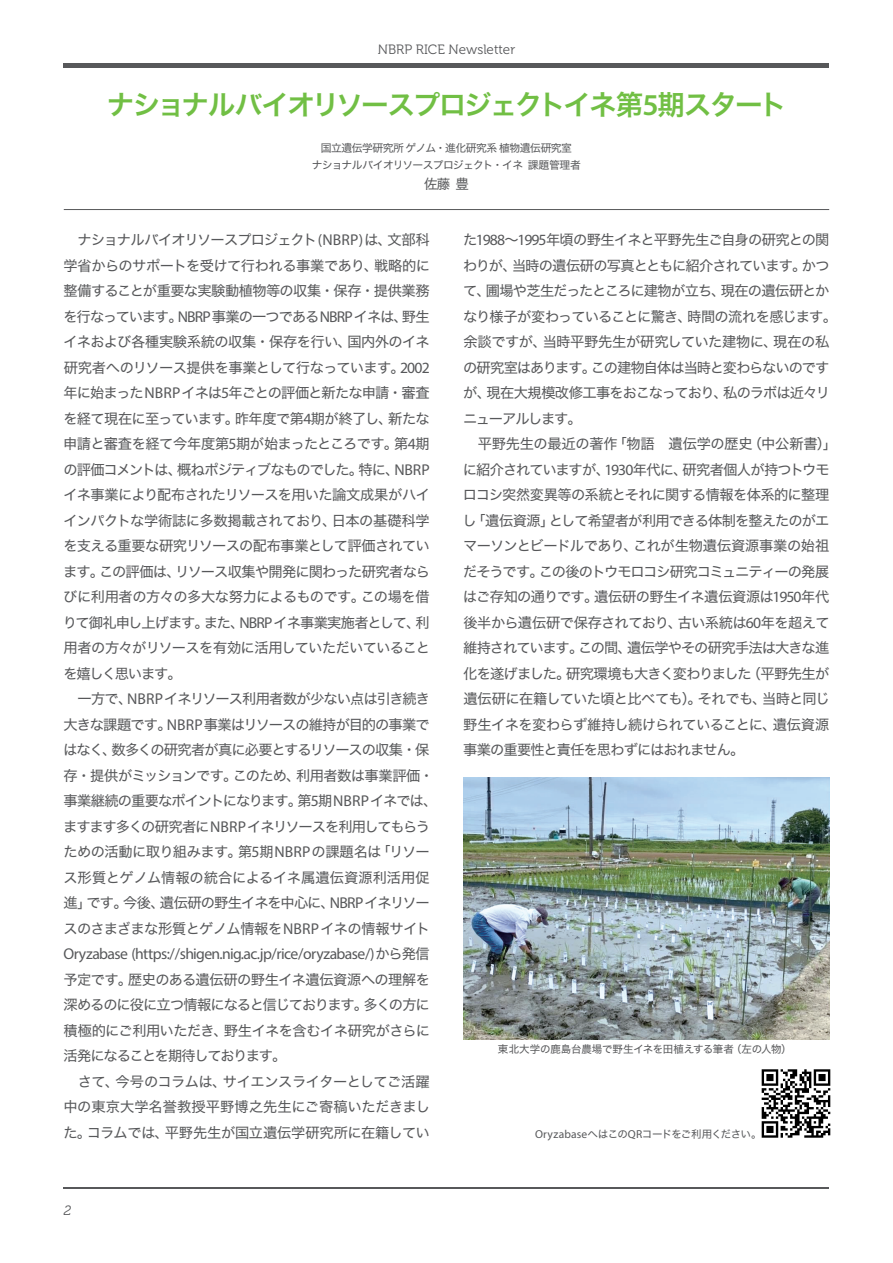
<style>
.page{position:relative;width:893px;height:1263px;background:#fff}
.page>*{position:absolute;margin:0;border:0;box-sizing:border-box;transform-origin:0 0}
.t1{font:27.6px "Hira Kaku Std N W6";letter-spacing:-.075em;color:#71bf44}
.t2{font:15.75px "Myriad Pro";letter-spacing:-.04em;color:#57585a}
.t3{font:14.25px/25.5px "Hira Kaku Std N W4";letter-spacing:-.05em;color:#57585a}
.t4{font:13.5px "Museo 300";color:#57585a}
.t5{font:13.5px "Hira Kaku Std N W4";color:#57585a}
.t6{font:italic 13.5px "Museo 300";color:#57585a}
.t7{font:10.8px/16.5px "Hira Kaku Std N W4";letter-spacing:-.045em;color:#57585a;text-align:center}
.t8{font:10.5px "Hira Kaku Std N W4";letter-spacing:-.035em;color:#57585a}
.t9{font:10.5px "Hira Kaku Std N W4";letter-spacing:-.065em;color:#57585a}
.s1{font-family:"Myriad Pro";font-weight:600;font-size:30.45px}
.s2{font-family:"Myriad Pro";font-size:15.75px}
.s3{font-family:"Hira Kaku Std N W4";font-size:14.25px}
.s4{font-family:"Myriad Pro";font-size:11.55px}
</style>
<div class="page">
<hr style="left:64px;top:1187px;width:765px;height:1px;background:#57585a">
<hr style="left:64px;top:64px;width:765px;height:4px;background:#57585a">
<img style="left:464px;top:777px;width:365px;height:263px">
<hr style="left:64px;top:209px;width:765px;height:1px;background:#57585a">
<img style="left:761px;top:1069px;width:70px;height:69px">
<p class="t4" style="left:378px;top:42px;width:139px">NBRP RICE Newsletter</p>
<h1 class="t1" style="left:107px;top:83px;width:681px">ナショナルバイオリソースプロジェクトイネ第<span class="s1">5</span>期スタート</h1>
<p class="t7" style="left:312px;top:140px;width:271px">国立遺伝学研究所ゲノム・進化研究系植物遺伝研究室<br>ナショナルバイオリソースプロジェクト・イネ 課題管理者</p>
<p class="t5" style="left:424px;top:174px;width:47px">佐藤 豊</p>
<p class="t3" style="left:63px;top:227px;width:376px">　ナショナルバイオリソースプロジェクト<span class="s2">(NBRP)</span>は、文部科学省からのサポートを受けて行われる事業であり、戦略的に整備することが重要な実験動植物等の収集・保存・提供業務を行なっています。<span class="s2">NBRP</span>事業の一つである<span class="s2">NBRP</span>イネは、野生イネおよび各種実験系統の収集・保存を行い、国内外のイネ研究者へのリソース提供を事業として行なっています。<span class="s2">2002</span>年に始まった<span class="s2">NBRP</span>イネは<span class="s2">5</span>年ごとの評価と新たな申請・審査を経て現在に至っています。昨年度で第<span class="s2">4</span>期が終了し、新たな申請と審査を経て今年度第<span class="s2">5</span>期が始まったところです。第<span class="s2">4</span>期の評価コメントは、概ねポジティブなものでした。特に、<span class="s2">NBRP</span>イネ事業により配布されたリソースを用いた論文成果がハイインパクトな学術誌に多数掲載されており、日本の基礎科学を支える重要な研究リソースの配布事業として評価されています。この評価は、リソース収集や開発に関わった研究者ならびに利用者の方々の多大な努力によるものです。この場を借りて御礼申し上げます。また、<span class="s2">NBRP</span>イネ事業実施者として、利用者の方々がリソースを有効に活用していただいていることを嬉しく思います。<br>　一方で、<span class="s2">NBRP</span>イネリソース利用者数が少ない点は引き続き大きな課題です。<span class="s2">NBRP</span>事業はリソースの維持が目的の事業ではなく、数多くの研究者が真に必要とするリソースの収集・保存・提供がミッションです。このため、利用者数は事業評価・事業継続の重要なポイントになります。第<span class="s2">5</span>期<span class="s2">NBRP</span>イネでは、ますます多くの研究者に<span class="s2">NBRP</span>イネリソースを利用してもらうための活動に取り組みます。第<span class="s2">5</span>期<span class="s2">NBRP</span>の課題名は「リソース形質とゲノム情報の統合によるイネ属遺伝資源利活用促進」です。今後、遺伝研の野生イネを中心に、<span class="s2">NBRP</span>イネリソースのさまざまな形質とゲノム情報を<span class="s2">NBRP</span>イネの情報サイト</p>
<p class="t2" style="left:64px;top:944px;width:368px">Oryzabase (https://shigen.nig.ac.jp/rice/oryzabase/)<span class="s3">から発信</span></p>
<p class="t3" style="left:63px;top:967px;width:368px">予定です。歴史のある遺伝研の野生イネ遺伝資源への理解を深めるのに役に立つ情報になると信じております。多くの方に積極的にご利用いただき、野生イネを含むイネ研究がさらに活発になることを期待しております。<br>　さて、今号のコラムは、サイエンスライターとしてご活躍中の東京大学名誉教授平野博之先生にご寄稿いただきました。コラムでは、平野先生が国立遺伝学研究所に在籍してい</p>
<p class="t6" style="left:64px;top:1203px;width:9px">2</p>
<p class="t3" style="left:463px;top:227px;width:376px">た<span class="s2">1988</span>～<span class="s2">1995</span>年頃の野生イネと平野先生ご自身の研究との関わりが、当時の遺伝研の写真とともに紹介されています。かつて、圃場や芝生だったところに建物が立ち、現在の遺伝研とかなり様子が変わっていることに驚き、時間の流れを感じます。余談ですが、当時平野先生が研究していた建物に、現在の私の研究室はあります。この建物自体は当時と変わらないのですが、現在大規模改修工事をおこなっており、私のラボは近々リニューアルします。<br>　平野先生の最近の著作「物語　遺伝学の歴史（中公新書）」に紹介されていますが、<span class="s2">1930</span>年代に、研究者個人が持つトウモロコシ突然変異等の系統とそれに関する情報を体系的に整理し「遺伝資源」として希望者が利用できる体制を整えたのがエマーソンとビードルであり、これが生物遺伝資源事業の始祖だそうです。この後のトウモロコシ研究コミュニティーの発展はご存知の通りです。遺伝研の野生イネ遺伝資源は<span class="s2">1950</span>年代後半から遺伝研で保存されており、古い系統は<span class="s2">60</span>年を超えて維持されています。この間、遺伝学やその研究手法は大きな進化を遂げました。研究環境も大きく変わりました（平野先生が遺伝研に在籍していた頃と比べても）。それでも、当時と同じ野生イネを変わらず維持し続けられていることに、遺伝資源事業の重要性と責任を思わずにはおれません。</p>
<p class="t8" style="left:498px;top:1041px;width:295px">東北大学の鹿島台農場で野生イネを田植えする筆者（左の人物）</p>
<p class="t9" style="left:535px;top:1125px;width:228px"><span class="s4">Oryzabase</span>へはこの<span class="s4">QR</span>コードをご利用ください。</p>
</div>
